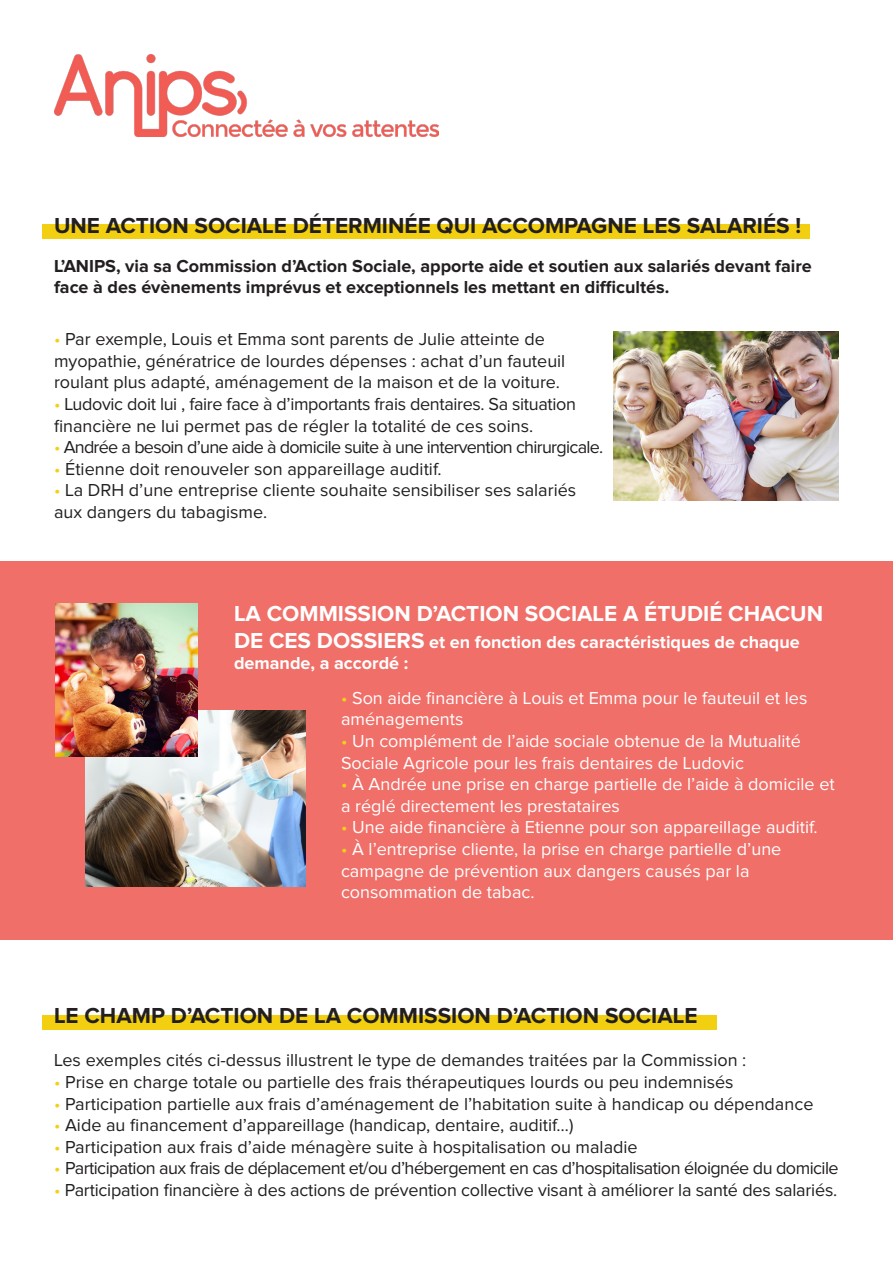
<style>
.page{position:relative;width:893px;height:1263px;background:#fff}
.page>*{position:absolute;margin:0;border:0;box-sizing:border-box;transform-origin:0 0}
.t1{font:700 22.5px "Proxima Nova";color:#231f20}
.t2{font:700 22.5px "Proxima Nova";color:#fff}
.t3{font:18px/21.6px "Proxima Nova";color:#231f20}
.t4{font:18px/21.6px "Proxima Nova";color:#fff}
.t5{font:700 18px/21.6px "Proxima Nova";color:#231f20}
.t6{font:18px/21.6px "Proxima Nova";letter-spacing:-.02em;color:#231f20}
.t7{font:18px "Proxima Nova";letter-spacing:-.03em;color:#231f20}
.t8{font:700 18px/21.6px "Proxima Nova";color:#fff}
.t9{font:18px "Proxima Nova";letter-spacing:-.04em;color:#231f20}
.s1{color:#f2d016}
.s2{font-size:22.5px}
</style>
<div class="page">
<div style="left:0;top:561px;width:893px;height:379px;background:#f06f69"></div>
<div style="left:43px;top:1015px;width:673px;height:15px;background:#f2d011"></div>
<div style="left:43px;top:225px;width:767px;height:14px;background:#f2d011"></div>
<img style="left:54px;top:54px;width:385px;height:82px">
<img style="left:613px;top:332px;width:226px;height:169px">
<img style="left:85px;top:711px;width:220px;height:175px">
<img style="left:55px;top:603px;width:143px;height:154px">
<p class="t1" style="left:54px;top:215px;width:749px">UNE ACTION SOCIALE DÉTERMINÉE QUI ACCOMPAGNE LES SALARIÉS !</p>
<p class="t5" style="left:54px;top:256px;width:759px">L’ANIPS, via sa Commission d’Action Sociale, apporte aide et soutien aux salariés devant faire face à des évènements imprévus et exceptionnels les mettant en difficultés.</p>
<p class="t3" style="left:54px;top:329px;width:513px"><span class="s1">•</span> Par exemple, Louis et Emma sont parents de Julie atteinte de myopathie, génératrice de lourdes dépenses : achat d’un fauteuil roulant plus adapté, aménagement de la maison et de la voiture.</p>
<p class="t6" style="left:54px;top:394px;width:524px"><span class="s1">•</span> Ludovic doit lui , faire face à d’importants frais dentaires. Sa situation financière ne lui permet pas de régler la totalité de ces soins.</p>
<p class="t9" style="left:54px;top:439px;width:551px"><span class="s1">•</span> Andrée a besoin d’une aide à domicile suite à une intervention chirurgicale.</p>
<p class="t3" style="left:54px;top:459px;width:389px"><span class="s1">•</span> Étienne doit renouveler son appareillage auditif.</p>
<p class="t3" style="left:54px;top:480px;width:524px"><span class="s1">•</span> La DRH d’une entreprise cliente souhaite sensibiliser ses salariés aux dangers du tabagisme.</p>
<p class="t2" style="left:234px;top:603px;width:591px">LA COMMISSION D’ACTION SOCIALE A ÉTUDIÉ CHACUN</p>
<p class="t8" style="left:234px;top:632px;width:567px"><span class="s2">DE CES DOSSIERS</span> et en fonction des caractéristiques de chaque demande, a accordé :</p>
<p class="t4" style="left:341px;top:688px;width:468px"><span class="s1">•</span> Son aide financière à Louis et Emma pour le fauteuil et les aménagements</p>
<p class="t4" style="left:341px;top:731px;width:461px"><span class="s1">•</span> Un complément de l’aide sociale obtenue de la Mutualité<br>Sociale Agricole pour les frais dentaires de Ludovic</p>
<p class="t4" style="left:341px;top:774px;width:495px"><span class="s1">•</span> À Andrée une prise en charge partielle de l’aide à domicile et a réglé directement les prestataires</p>
<p class="t4" style="left:341px;top:817px;width:478px"><span class="s1">•</span> Une aide financière à Etienne pour son appareillage auditif.</p>
<p class="t4" style="left:341px;top:839px;width:442px"><span class="s1">•</span> À l’entreprise cliente, la prise en charge partielle d’une campagne de prévention aux dangers causés par la consommation de tabac.</p>
<p class="t1" style="left:54px;top:1005px;width:645px">LE CHAMP D’ACTION DE LA COMMISSION D’ACTION SOCIALE</p>
<p class="t3" style="left:54px;top:1050px;width:694px">Les exemples cités ci-dessus illustrent le type de demandes traitées par la Commission :</p>
<p class="t3" style="left:54px;top:1072px;width:681px"><span class="s1">•</span> Prise en charge totale ou partielle des frais thérapeutiques lourds ou peu indemnisés</p>
<p class="t3" style="left:54px;top:1093px;width:761px"><span class="s1">•</span> Participation partielle aux frais d’aménagement de l’habitation suite à handicap ou dépendance</p>
<p class="t3" style="left:54px;top:1115px;width:521px"><span class="s1">•</span> Aide au financement d’appareillage (handicap, dentaire, auditif…)</p>
<p class="t3" style="left:54px;top:1137px;width:585px"><span class="s1">•</span> Participation aux frais d’aide ménagère suite à hospitalisation ou maladie</p>
<p class="t7" style="left:54px;top:1160px;width:786px"><span class="s1">•</span> Participation aux frais de déplacement et/ou d’hébergement en cas d’hospitalisation éloignée du domicile</p>
<p class="t3" style="left:54px;top:1180px;width:785px"><span class="s1">•</span> Participation financière à des actions de prévention collective visant à améliorer la santé des salariés.</p>
</div>
